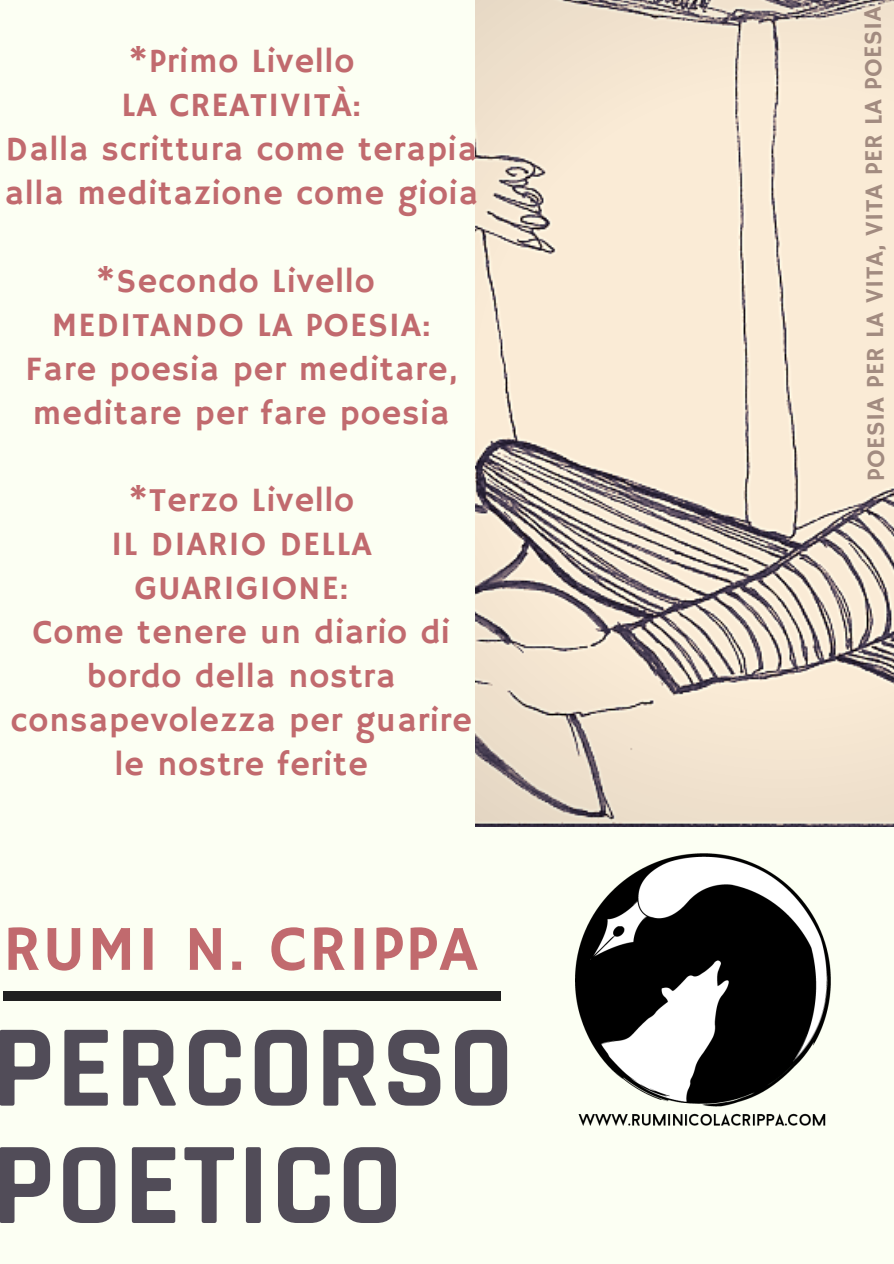
<style>
.page{position:relative;width:894px;height:1264px;background:#fff}
.page>*{position:absolute;margin:0;border:0;box-sizing:border-box;transform-origin:0 0}
.t1{font:700 117.9px/117.3px "Rajdhani";letter-spacing:.02em;color:#514c58}
.t2{font:64.2px "Hammersmith One";letter-spacing:.03em;color:#c16a6e}
.t3{font:33.9px/44px "Hammersmith One";letter-spacing:.03em;color:#c16a6e}
.t4{font:24.9px "Hammersmith One";letter-spacing:.01em;color:#a28b80}
</style>
<div class="page">
<div style="left:0;top:0;width:893px;height:1263px;background:#fcfff3"></div>
<svg style="left:475px;top:0;width:418px;height:826px;background:#e2d5c4"></svg>
<div style="left:3px;top:991px;width:498px;height:9px;background:#1f1f1f"></div>
<img style="left:575px;top:853px;width:254px;height:273px">
<p class="t3" style="left:128px;top:41px;width:227px">*Primo Livello</p>
<p class="t3" style="left:121px;top:85px;width:241px">LA CREATIVITÀ:</p>
<p class="t3" style="left:4px;top:129px;width:475px">Dalla scrittura come terapia alla meditazione come gioia</p>
<p class="t3" style="left:96px;top:260px;width:280px">*Secondo Livello</p>
<p class="t3" style="left:52px;top:304px;width:380px">MEDITANDO LA POESIA:</p>
<p class="t3" style="left:25px;top:348px;width:433px">Fare poesia per meditare, meditare per fare poesia</p>
<p class="t3" style="left:128px;top:480px;width:227px">*Terzo Livello</p>
<p class="t3" style="left:111px;top:524px;width:262px;text-align:center">IL DIARIO DELLA<br>GUARIGIONE:</p>
<p class="t3" style="left:11px;top:612px;width:462px;text-align:center">Come tenere un diario di bordo della nostra consapevolezza per guarire le nostre ferite</p>
<p class="t2" style="left:3px;top:912px;width:475px">RUMI N. CRIPPA</p>
<p class="t1" style="left:-8px;top:1012px;width:523px">PERCORSO<br>POETICO</p>
<p class="t4" style="left:859px;top:481px;width:476px;rotate:-90deg">POESIA PER LA VITA, VITA PER LA POESIA</p>
</div>
